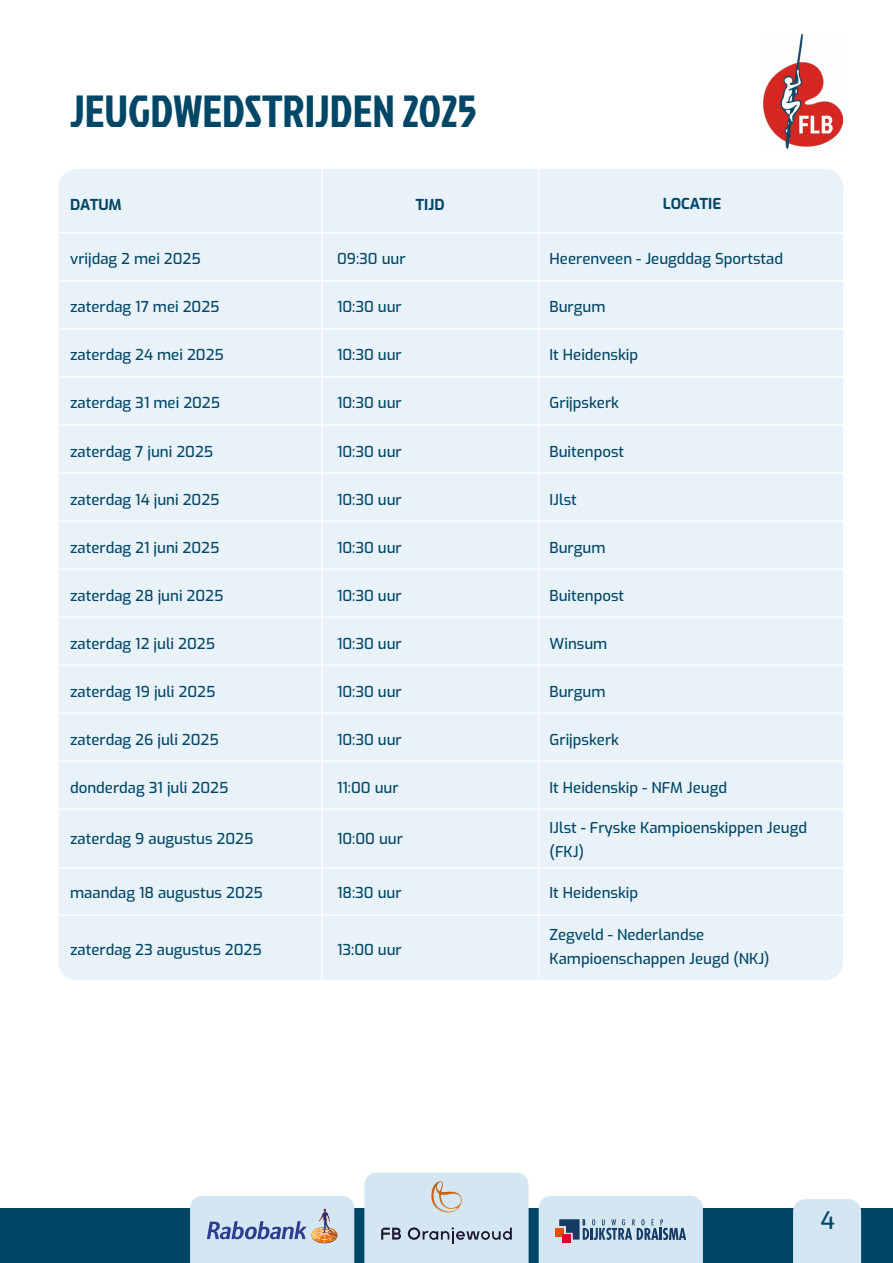
<style>
.page{position:relative;width:893px;height:1263px;background:#fff}
.page>*{position:absolute;margin:0;border:0;box-sizing:border-box;transform-origin:0 0}
.t1{font:45px "Jockey One";color:#004767}
.t2{font:500 24px "Exo";color:#004767}
.t3{font:500 15px/24px "Exo";color:#004767}
.t4{font:700 15px "Exo";color:#004767}
</style>
<div class="page">
<div style="left:58px;top:169px;width:785px;height:811px;background:#e9f2f8;border-radius:18px"></div>
<hr style="left:41px;top:232px;width:819px;height:2px;background:#fff">
<hr style="left:321px;top:164px;width:2px;height:815px;background:#fff">
<hr style="left:538px;top:164px;width:1px;height:815px;background:#fff">
<hr style="left:41px;top:616px;width:819px;height:2px;background:#fff">
<hr style="left:40px;top:280px;width:819px;height:2px;background:#fff">
<hr style="left:41px;top:328px;width:819px;height:2px;background:#fff">
<hr style="left:41px;top:376px;width:819px;height:2px;background:#fff">
<hr style="left:41px;top:424px;width:819px;height:2px;background:#fff">
<hr style="left:41px;top:472px;width:819px;height:2px;background:#fff">
<hr style="left:41px;top:520px;width:819px;height:2px;background:#fff">
<hr style="left:41px;top:568px;width:819px;height:2px;background:#fff">
<hr style="left:40px;top:664px;width:819px;height:2px;background:#fff">
<hr style="left:41px;top:712px;width:819px;height:2px;background:#fff">
<hr style="left:41px;top:760px;width:819px;height:2px;background:#fff">
<hr style="left:41px;top:808px;width:819px;height:2px;background:#fff">
<hr style="left:40px;top:867px;width:819px;height:2px;background:#fff">
<hr style="left:41px;top:914px;width:819px;height:2px;background:#fff">
<div style="left:0;top:1209px;width:893px;height:54px;background:#004767"></div>
<svg style="left:190px;top:1196px;width:164px;height:67px;background:#c7d6e4"></svg>
<svg style="left:364px;top:1172px;width:165px;height:91px;background:#ccdce7"></svg>
<svg style="left:539px;top:1196px;width:164px;height:67px;background:#c2d3e1"></svg>
<img style="left:763px;top:34px;width:79px;height:114px">
<div style="left:793px;top:1199px;width:68px;height:64px;background:#d4e6f2"></div>
<h1 class="t1" style="left:70px;top:79px;width:409px">JEUGDWEDSTRIJDEN 2025</h1>
<p class="t4" style="left:70px;top:193px;width:53px">DATUM</p>
<p class="t4" style="left:415px;top:193px;width:31px">TIJD</p>
<p class="t4" style="left:663px;top:192px;width:60px">LOCATIE</p>
<p class="t3" style="left:70px;top:246px;width:132px">vrijdag 2 mei 2025</p>
<p class="t3" style="left:70px;top:294px;width:151px">zaterdag 17 mei 2025</p>
<p class="t3" style="left:70px;top:342px;width:155px">zaterdag 24 mei 2025</p>
<p class="t3" style="left:70px;top:390px;width:152px">zaterdag 31 mei 2025</p>
<p class="t3" style="left:70px;top:438px;width:145px">zaterdag 7 juni 2025</p>
<p class="t3" style="left:70px;top:486px;width:151px">zaterdag 14 juni 2025</p>
<p class="t3" style="left:70px;top:534px;width:151px">zaterdag 21 juni 2025</p>
<p class="t3" style="left:70px;top:582px;width:155px">zaterdag 28 juni 2025</p>
<p class="t3" style="left:70px;top:630px;width:146px">zaterdag 12 juli 2025</p>
<p class="t3" style="left:70px;top:679px;width:147px">zaterdag 19 juli 2025</p>
<p class="t3" style="left:70px;top:727px;width:150px">zaterdag 26 juli 2025</p>
<p class="t3" style="left:70px;top:775px;width:160px">donderdag 31 juli 2025</p>
<p class="t3" style="left:70px;top:825px;width:185px">zaterdag 9 augustus 2025</p>
<p class="t3" style="left:70px;top:880px;width:194px">maandag 18 augustus 2025</p>
<p class="t3" style="left:70px;top:936px;width:193px">zaterdag 23 augustus 2025</p>
<p class="t3" style="left:337px;top:246px;width:70px">09:30 uur</p>
<p class="t3" style="left:337px;top:294px;width:66px">10:30 uur</p>
<p class="t3" style="left:337px;top:342px;width:66px">10:30 uur</p>
<p class="t3" style="left:337px;top:390px;width:66px">10:30 uur</p>
<p class="t3" style="left:337px;top:438px;width:66px">10:30 uur</p>
<p class="t3" style="left:337px;top:486px;width:66px">10:30 uur</p>
<p class="t3" style="left:337px;top:534px;width:66px">10:30 uur</p>
<p class="t3" style="left:337px;top:582px;width:66px">10:30 uur</p>
<p class="t3" style="left:337px;top:630px;width:66px">10:30 uur</p>
<p class="t3" style="left:337px;top:679px;width:66px">10:30 uur</p>
<p class="t3" style="left:337px;top:727px;width:66px">10:30 uur</p>
<p class="t3" style="left:337px;top:775px;width:63px">11:00 uur</p>
<p class="t3" style="left:337px;top:825px;width:67px">10:00 uur</p>
<p class="t3" style="left:337px;top:880px;width:66px">18:30 uur</p>
<p class="t3" style="left:337px;top:936px;width:66px">13:00 uur</p>
<p class="t3" style="left:550px;top:246px;width:235px">Heerenveen - Jeugddag Sportstad</p>
<p class="t3" style="left:550px;top:294px;width:57px">Burgum</p>
<p class="t3" style="left:550px;top:342px;width:90px">It Heidenskip</p>
<p class="t3" style="left:550px;top:390px;width:71px">Grijpskerk</p>
<p class="t3" style="left:550px;top:438px;width:76px">Buitenpost</p>
<p class="t3" style="left:550px;top:486px;width:29px">IJlst</p>
<p class="t3" style="left:550px;top:534px;width:57px">Burgum</p>
<p class="t3" style="left:550px;top:582px;width:76px">Buitenpost</p>
<p class="t3" style="left:550px;top:630px;width:59px">Winsum</p>
<p class="t3" style="left:550px;top:679px;width:57px">Burgum</p>
<p class="t3" style="left:550px;top:727px;width:71px">Grijpskerk</p>
<p class="t3" style="left:550px;top:775px;width:179px">It Heidenskip - NFM Jeugd</p>
<p class="t3" style="left:550px;top:814px;width:259px">IJlst - Fryske Kampioenskippen Jeugd (FKJ)</p>
<p class="t3" style="left:550px;top:880px;width:90px">It Heidenskip</p>
<p class="t3" style="left:550px;top:922px;width:221px">Zegveld - Nederlandse<br>Kampioenschappen Jeugd (NKJ)</p>
<h2 class="t2" style="left:820px;top:1202px;width:16px">4</h2>
</div>
